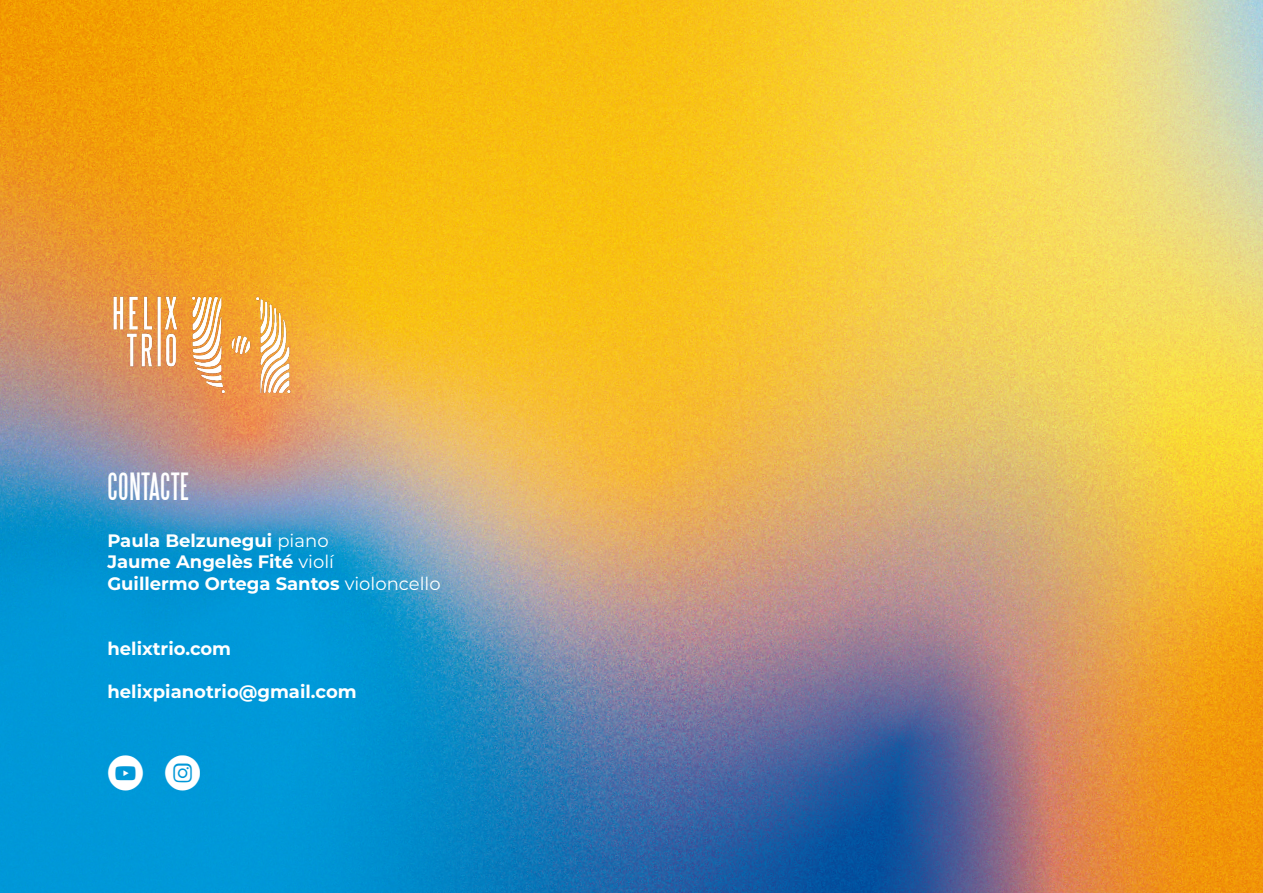
<style>
.page{position:relative;width:1263px;height:893px;background:#fff}
.page>*{position:absolute;margin:0;border:0;box-sizing:border-box;transform-origin:0 0}
.t1{font:34.5px "Steel Tongs";letter-spacing:.02em;color:#fff}
.t2{font:34.5px "Social Media Circled";color:#fff}
.t3{font:700 18px "Montserrat";color:#fff}
.s1{font-weight:400}
</style>
<div class="page">
<img style="left:0;top:0;width:1263px;height:893px">
<img style="left:107px;top:285px;width:190px;height:119px">
<p class="t1" style="left:107px;top:469px;width:83px">CONTACTE</p>
<p class="t3" style="left:107px;top:527px;width:223px">Paula Belzunegui <span class="s1">piano</span></p>
<p class="t3" style="left:107px;top:549px;width:228px">Jaume Angelès Fité <span class="s1">violí</span></p>
<p class="t3" style="left:107px;top:571px;width:335px">Guillermo Ortega Santos <span class="s1">violoncello</span></p>
<p class="t3" style="left:107px;top:635px;width:125px">helixtrio.com</p>
<p class="t3" style="left:107px;top:679px;width:251px">helixpianotrio@gmail.com</p>
<p class="t2" style="left:107px;top:755px;width:38px">M</p>
<p class="t2" style="left:165px;top:755px;width:38px">Q</p>
</div>
